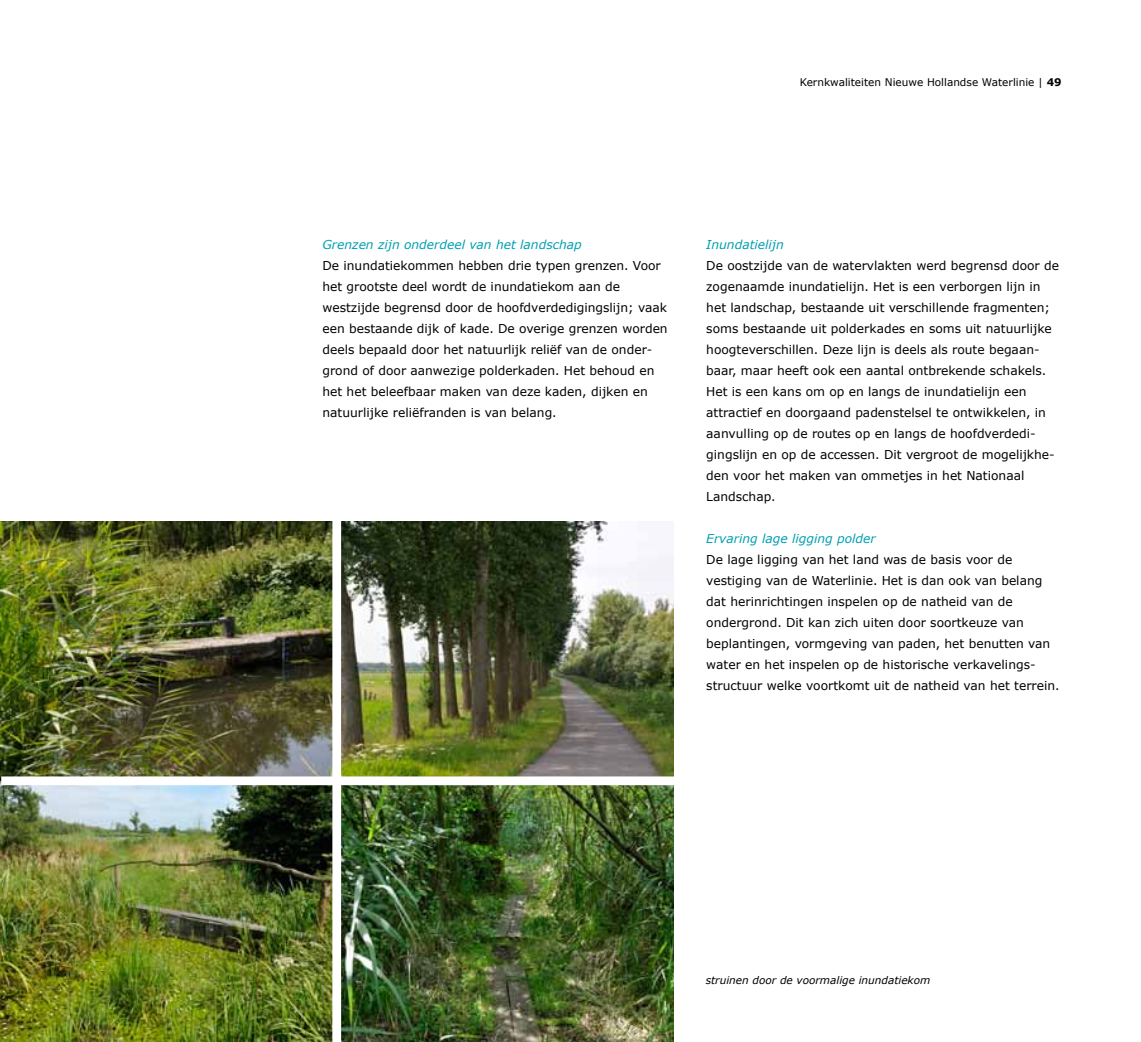
<style>
.page{position:relative;width:1141px;height:1042px;background:#fff}
.page>*{position:absolute;margin:0;border:0;box-sizing:border-box;transform-origin:0 0}
.t1{font:12.25px/21px "Verdana";color:#000}
.t2{font:italic 12.25px "Verdana";color:#00a0b1}
.t3{font:10.5px "Verdana";color:#000}
.t4{font:italic 10.5px "Verdana";color:#000}
.s1{font-weight:700}
</style>
<div class="page">
<img style="left:0;top:521px;width:673px;height:521px">
<div style="left:332px;top:513px;width:9px;height:529px;background:#fff"></div>
<div style="left:1px;top:776px;width:680px;height:9px;background:#fff"></div>
<p class="t3" style="left:800px;top:76px;width:263px">Kernkwaliteiten Nieuwe Hollandse Waterlinie | <span class="s1">49</span></p>
<p class="t2" style="left:322px;top:237px;width:261px">Grenzen zijn onderdeel van het landschap</p>
<p class="t1" style="left:322px;top:255px;width:347px">De inundatiekommen hebben drie typen grenzen. Voor het grootste deel wordt de inundatiekom aan de westzijde begrensd door de hoofdverdedigingslijn; vaak een bestaande dijk of kade. De overige grenzen worden deels bepaald door het natuurlijk reliëf van de onder&shy;grond of door aanwezige polderkaden. Het behoud en het het beleefbaar maken van deze kaden, dijken en natuurlijke reliëfranden is van belang.</p>
<p class="t2" style="left:706px;top:237px;width:79px">Inundatielijn</p>
<p class="t1" style="left:706px;top:255px;width:354px">De oostzijde van de watervlakten werd begrensd door de zogenaamde inundatielijn. Het is een verborgen lijn in het landschap, bestaande uit verschillende fragmenten; soms bestaande uit polderkades en soms uit natuurlijke hoogteverschillen. Deze lijn is deels als route begaan&shy;baar, maar heeft ook een aantal ontbrekende schakels.<br>Het is een kans om op en langs de inundatielijn een attractief en doorgaand padenstelsel te ontwikkelen, in aanvulling op de routes op en langs de hoofdverdedi&shy;gingslijn en op de accessen. Dit vergroot de mogelijkhe&shy;den voor het maken van ommetjes in het Nationaal Landschap.</p>
<p class="t2" style="left:706px;top:531px;width:171px">Ervaring lage ligging polder</p>
<p class="t1" style="left:706px;top:549px;width:355px">De lage ligging van het land was de basis voor de vestiging van de Waterlinie. Het is dan ook van belang dat herinrichtingen inspelen op de natheid van de ondergrond. Dit kan zich uiten door soortkeuze van beplantingen, vormgeving van paden, het benutten van water en het inspelen op de historische verkavelings&shy;structuur welke voortkomt uit de natheid van het terrein.</p>
<p class="t4" style="left:706px;top:974px;width:226px">struinen door de voormalige inundatiekom</p>
</div>
